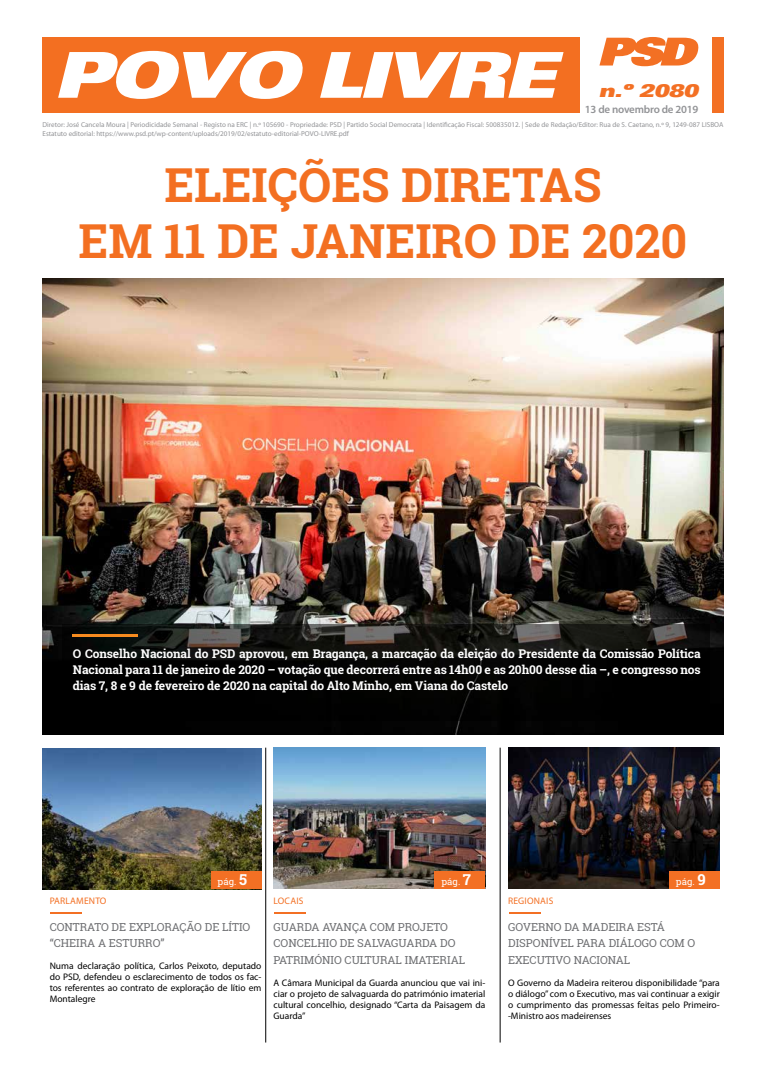
<style>
.page{position:relative;width:766px;height:1078px;background:#fff}
.page>*{position:absolute;margin:0;border:0;box-sizing:border-box;transform-origin:0 0}
.t1{font:700 46.8px/56.1px "Roboto Slab";color:#f36f21;text-align:center}
.t2{font:italic 900 expanded 18px "Univers";color:#f37024}
.t3{font:700 12px/16px "Roboto Slab";letter-spacing:-.01em;color:#fff;text-align:justify}
.t4{font:11px/16.5px "Roboto Slab";color:#6d6e71}
.t5{font:600 11px "Myriad Pro";letter-spacing:-.02em;color:#929396}
.t6{font:9.5px/11px "Myriad Pro";color:#000;text-align:justify}
.t7{font:9.5px "Myriad Pro";letter-spacing:.02em;color:#f37024}
.t8{font:9.5px "Roboto Slab";letter-spacing:.01em;color:#fff}
.t9{font:7.1px/9px "Myriad Pro";color:#929396}
.s1{font-weight:700;font-size:15px}
</style>
<div class="page">
<img style="left:43px;top:278px;width:680px;height:456px">
<img style="left:43px;top:748px;width:218px;height:140px">
<hr style="left:265px;top:747px;width:1px;height:295px;background:#000">
<hr style="left:500px;top:747px;width:1px;height:295px;background:#000">
<hr style="left:508px;top:912px;width:32px;height:1px;background:#f37024">
<img style="left:508px;top:747px;width:211px;height:141px">
<div style="left:668px;top:871px;width:51px;height:17px;background:#f37024"></div>
<hr style="left:274px;top:912px;width:32px;height:1px;background:#f37024">
<img style="left:273px;top:747px;width:212px;height:141px">
<div style="left:434px;top:871px;width:51px;height:17px;background:#f37024"></div>
<div style="left:711px;top:37px;width:12px;height:76px;background:#f37024"></div>
<div style="left:43px;top:37px;width:536px;height:76px;background:#f36f21"></div>
<svg style="left:58px;top:51px;width:245px;height:48px"></svg>
<svg style="left:320px;top:52px;width:243px;height:46px"></svg>
<svg style="left:599px;top:37px;width:100px;height:29px"></svg>
<hr style="left:50px;top:912px;width:32px;height:1px;background:#f37024">
<div style="left:210px;top:871px;width:51px;height:17px;background:#f37024"></div>
<svg style="left:62px;top:623px;width:647px;height:97px;background:#0d0d0b"></svg>
<hr style="left:73px;top:634px;width:65px;height:2px;background:#f68b1f">
<h2 class="t2" style="left:598px;top:80px;width:101px">n.º 2080</h2>
<p class="t5" style="left:584px;top:102px;width:115px">13 de novembro de 2019</p>
<p class="t9" style="left:43px;top:120px;width:682px">Diretor: José Cancela Moura | Periodicidade Semanal - Registo na ERC | n.º 105690 - Propriedade: PSD | Partido Social Democrata | Identificação Fiscal: 500835012. | Sede de Redação/Editor: Rua de S. Caetano, n.º 9, 1249-087 LISBOA<br>Estatuto editorial: https://www.psd.pt/wp-content/uploads/2019/02/estatuto-editorial-POVO-LIVRE.pdf</p>
<h1 class="t1" style="left:79px;top:156px;width:610px">ELEIÇÕES DIRETAS<br>EM 11 DE JANEIRO DE 2020</h1>
<p class="t3" style="left:73px;top:645px;width:629px">O Conselho Nacional do PSD aprovou, em Bragança, a marcação da eleição do Presidente da Comissão Política Nacional para 11 de janeiro de 2020 – votação que decorrerá entre as 14h00 e as 20h00 desse dia –, e congresso nos dias 7, 8 e 9 de fevereiro de 2020 na capital do Alto Minho, em Viana do Castelo</p>
<p class="t8" style="left:217px;top:874px;width:31px">pág. <span class="s1">5</span></p>
<p class="t7" style="left:50px;top:894px;width:58px">PARLAMENTO</p>
<p class="t4" style="left:50px;top:917px;width:202px">CONTRATO DE EXPLORAÇÃO DE LÍTIO “CHEIRA A ESTURRO”</p>
<p class="t6" style="left:50px;top:960px;width:213px">Numa declaração política, Carlos Peixoto, deputado do PSD, defendeu o esclarecimento de todos os fac&shy;tos referentes ao contrato de exploração de lítio em Montalegre</p>
<p class="t8" style="left:441px;top:874px;width:31px">pág. <span class="s1">7</span></p>
<p class="t7" style="left:273px;top:894px;width:31px">LOCAIS</p>
<p class="t4" style="left:273px;top:917px;width:193px">GUARDA AVANÇA COM PROJETO<br>CONCELHIO DE SALVAGUARDA DO<br>PATRIMÓNIO CULTURAL IMATERIAL</p>
<p class="t6" style="left:273px;top:976px;width:213px">A Câmara Municipal da Guarda anunciou que vai ini&shy;ciar o projeto de salvaguarda do património imaterial cultural concelhio, designado “Carta da Paisagem da Guarda”</p>
<p class="t8" style="left:675px;top:874px;width:31px">pág. <span class="s1">9</span></p>
<p class="t7" style="left:508px;top:894px;width:47px">REGIONAIS</p>
<p class="t4" style="left:508px;top:917px;width:189px">GOVERNO DA MADEIRA ESTÁ<br>DISPONÍVEL PARA DIÁLOGO COM O<br>EXECUTIVO NACIONAL</p>
<p class="t6" style="left:508px;top:976px;width:213px">O Governo da Madeira reiterou disponibilidade “para o diálogo” com o Executivo, mas vai continuar a exigir o cumprimento das promessas feitas pelo Primeiro--Ministro aos madeirenses</p>
</div>
